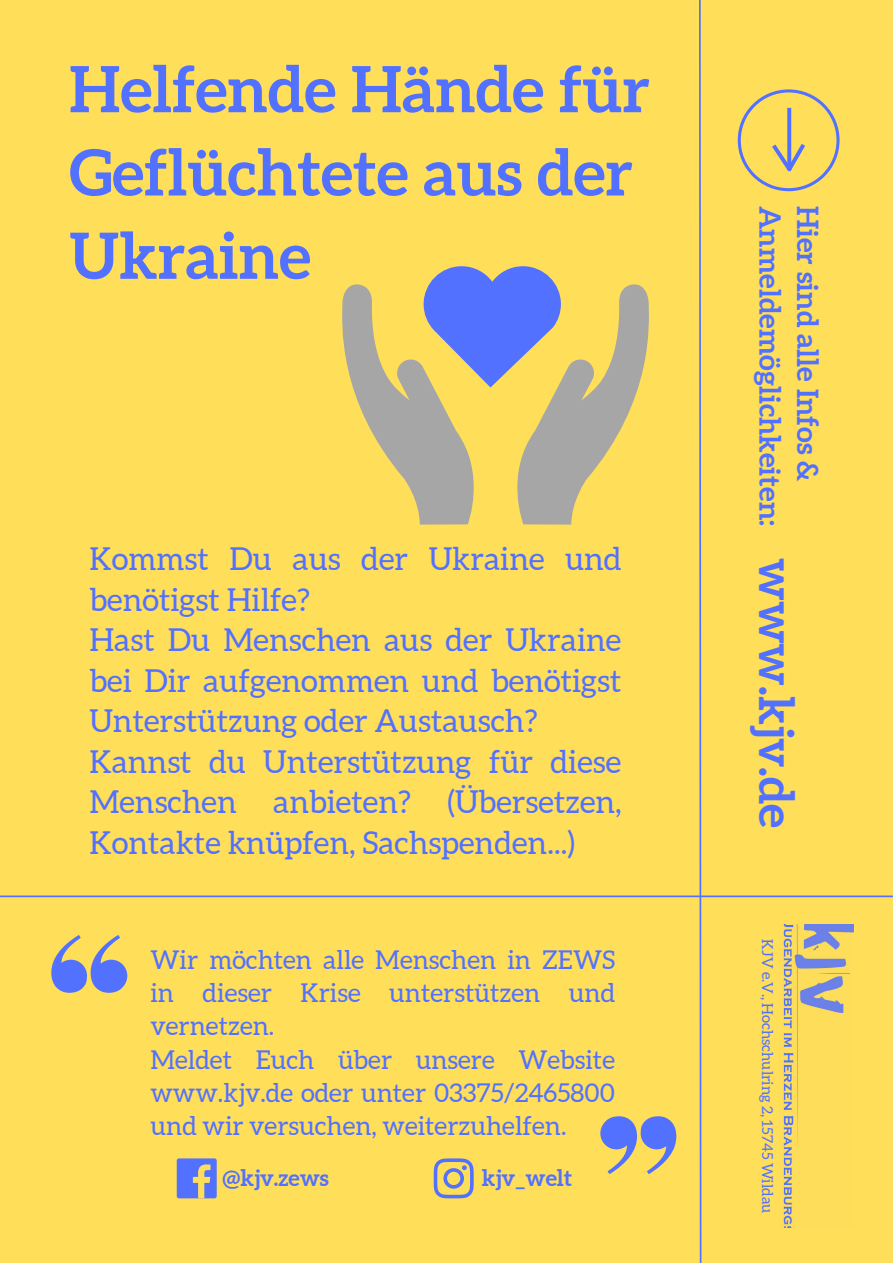
<style>
.page{position:relative;width:893px;height:1263px;background:#ffde59}
.page>*{position:absolute;margin:0;border:0;box-sizing:border-box;transform-origin:0 0}
.t1{font:700 63.75px/83.2px "Aleo";color:#5271ff}
.t2{font:700 47.85px "Aleo";color:#5271ff}
.t3{font:31.58px/40.5px "Aleo";color:#5271ff;text-align:justify}
.t4{font:700 29.03px/37.7px "Aleo";color:#5271ff}
.t5{font:25.88px/33.2px "Aleo";color:#5271ff;text-align:justify}
.t6{font:700 22.5px "Aleo";color:#5271ff}
.t7{font:15px "Aleo";color:#5271ff}
</style>
<div class="page">
<hr style="left:0;top:895px;width:893px;height:2px;background:#5271ff">
<svg style="left:698px;top:0;width:4px;height:1263px"></svg>
<svg style="left:51px;top:935px;width:76px;height:58px"></svg>
<svg style="left:738px;top:89px;width:101px;height:102px"></svg>
<svg style="left:342px;top:266px;width:307px;height:259px"></svg>
<img style="left:783px;top:924px;width:70px;height:304px">
<div style="left:177px;top:1158px;width:40px;height:40px;background:#5271ff;border-radius:2px"></div>
<svg style="left:193px;top:1164px;width:17px;height:34px"></svg>
<svg style="left:434px;top:1158px;width:40px;height:40px"></svg>
<svg style="left:600px;top:1116px;width:76px;height:58px"></svg>
<p class="t1" style="left:69px;top:47px;width:582px">Helfende Hände für<br>Geflüchtete aus der<br>Ukraine</p>
<p class="t3" style="left:89px;top:539px;width:534px">Kommst Du aus der Ukraine und benötigst Hilfe?</p>
<p class="t3" style="left:89px;top:620px;width:534px">Hast Du Menschen aus der Ukraine bei Dir aufgenommen und benötigst Unterstützung oder Austausch?</p>
<p class="t3" style="left:89px;top:741px;width:534px">Kannst du Unterstützung für diese Menschen anbieten? (Übersetzen, Kontakte knüpfen, Sachspenden...)</p>
<p class="t5" style="left:150px;top:943px;width:466px">Wir möchten alle Menschen in ZEWS in dieser Krise unterstützen und vernetzen.</p>
<p class="t5" style="left:150px;top:1043px;width:466px">Meldet Euch über unsere Website www.kjv.de oder unter 03375/2465800 und wir versuchen, weiterzuhelfen.</p>
<p class="t6" style="left:222px;top:1165px;width:108px">@kjv.zews</p>
<p class="t6" style="left:482px;top:1165px;width:92px">kjv_welt</p>
<p class="t4" style="left:827px;top:206px;width:322px;rotate:90deg">Hier sind alle Infos &amp;<br>Anmeldemöglichkeiten:</p>
<p class="t2" style="left:804px;top:558px;width:272px;rotate:90deg">www.kjv.de</p>
<p class="t7" style="left:776px;top:939px;width:275px;rotate:90deg">KJV e.V., Hochschulring 2, 15745 Wildau</p>
</div>
